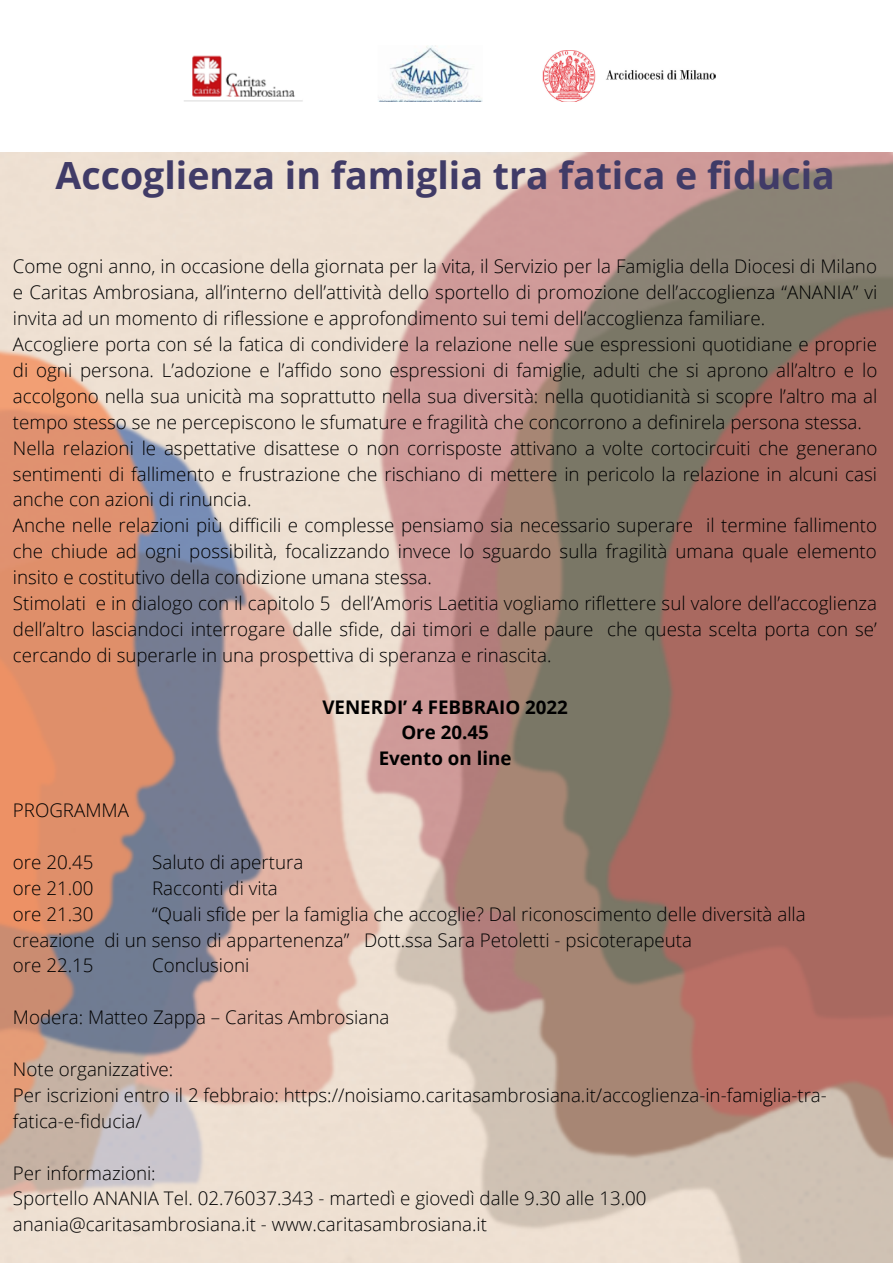
<style>
.page{position:relative;width:893px;height:1263px;background:#fff}
.page>*{position:absolute;margin:0;border:0;box-sizing:border-box;transform-origin:0 0}
.t1{font:700 37.5px "Open Sans";color:#403b67}
.t2{font:300 18.75px/25.9px "Open Sans";color:#000;text-align:justify}
.t3{font:700 18.75px "Open Sans";color:#000}
</style>
<div class="page">
<img style="left:0;top:152px;width:893px;height:1111px">
<img style="left:184px;top:45px;width:532px;height:56px">
<p class="t1" style="left:56px;top:149px;width:781px">Accoglienza in famiglia tra fatica e fiducia</p>
<p class="t2" style="left:13px;top:253px;width:866px">Come ogni anno, in occasione della giornata per la vita, il Servizio per la Famiglia della Diocesi di Milano e Caritas Ambrosiana, all’interno dell’attività dello sportello di promozione dell’accoglienza “ANANIA” vi invita ad un momento di riflessione e approfondimento sui temi dell’accoglienza familiare.</p>
<p class="t2" style="left:13px;top:331px;width:866px">Accogliere porta con sé la fatica di condividere la relazione nelle sue espressioni quotidiane e proprie di ogni persona. L’adozione e l’affido sono espressioni di famiglie, adulti che si aprono all’altro e lo accolgono nella sua unicità ma soprattutto nella sua diversità: nella quotidianità si scopre l’altro ma al tempo stesso se ne percepiscono le sfumature e fragilità che concorrono a definirela persona stessa.</p>
<p class="t2" style="left:13px;top:434px;width:866px">Nella relazioni le aspettative disattese o non corrisposte attivano a volte cortocircuiti che generano sentimenti di fallimento e frustrazione che rischiano di mettere in pericolo la relazione in alcuni casi anche con azioni di rinuncia.</p>
<p class="t2" style="left:13px;top:512px;width:865px">Anche nelle relazioni più difficili e complesse pensiamo sia necessario superare il termine fallimento che chiude ad ogni possibilità, focalizzando invece lo sguardo sulla fragilità umana quale elemento insito e costitutivo della condizione umana stessa.</p>
<p class="t2" style="left:13px;top:590px;width:865px">Stimolati e in dialogo con il capitolo 5 dell’Amoris Laetitia vogliamo riflettere sul valore dell’accoglienza dell’altro lasciandoci interrogare dalle sfide, dai timori e dalle paure che questa scelta porta con se’ cercando di superarle in una prospettiva di speranza e rinascita.</p>
<p class="t3" style="left:322px;top:693px;width:247px">VENERDI’ 4 FEBBRAIO 2022</p>
<p class="t3" style="left:401px;top:719px;width:89px">Ore 20.45</p>
<p class="t3" style="left:379px;top:745px;width:134px">Evento on line</p>
<p class="t2" style="left:13px;top:797px;width:118px">PROGRAMMA</p>
<p class="t2" style="left:13px;top:849px;width:82px">ore 20.45</p>
<p class="t2" style="left:152px;top:849px;width:153px">Saluto di apertura</p>
<p class="t2" style="left:13px;top:874px;width:82px">ore 21.00</p>
<p class="t2" style="left:152px;top:874px;width:127px">Racconti di vita</p>
<p class="t2" style="left:13px;top:900px;width:82px">ore 21.30</p>
<p class="t2" style="left:13px;top:900px;width:794px;text-indent:139px">“Quali sfide per la famiglia che accoglie? Dal riconoscimento delle diversità alla creazione di un senso di appartenenza” Dott.ssa Sara Petoletti - psicoterapeuta</p>
<p class="t2" style="left:13px;top:952px;width:82px">ore 22.15</p>
<p class="t2" style="left:152px;top:952px;width:99px">Conclusioni</p>
<p class="t2" style="left:13px;top:1004px;width:378px">Modera: Matteo Zappa – Caritas Ambrosiana</p>
<p class="t2" style="left:13px;top:1056px;width:162px">Note organizzative:</p>
<p class="t2" style="left:13px;top:1082px;width:815px">Per iscrizioni entro il 2 febbraio: https://noisiamo.caritasambrosiana.it/accoglienza-in-famiglia-tra&shy;fatica-e-fiducia/</p>
<p class="t2" style="left:13px;top:1159px;width:144px">Per informazioni:</p>
<p class="t2" style="left:13px;top:1185px;width:635px">Sportello ANANIA Tel. 02.76037.343 - martedì e giovedì dalle 9.30 alle 13.00 anania@caritasambrosiana.it - www.caritasambrosiana.it</p>
</div>
